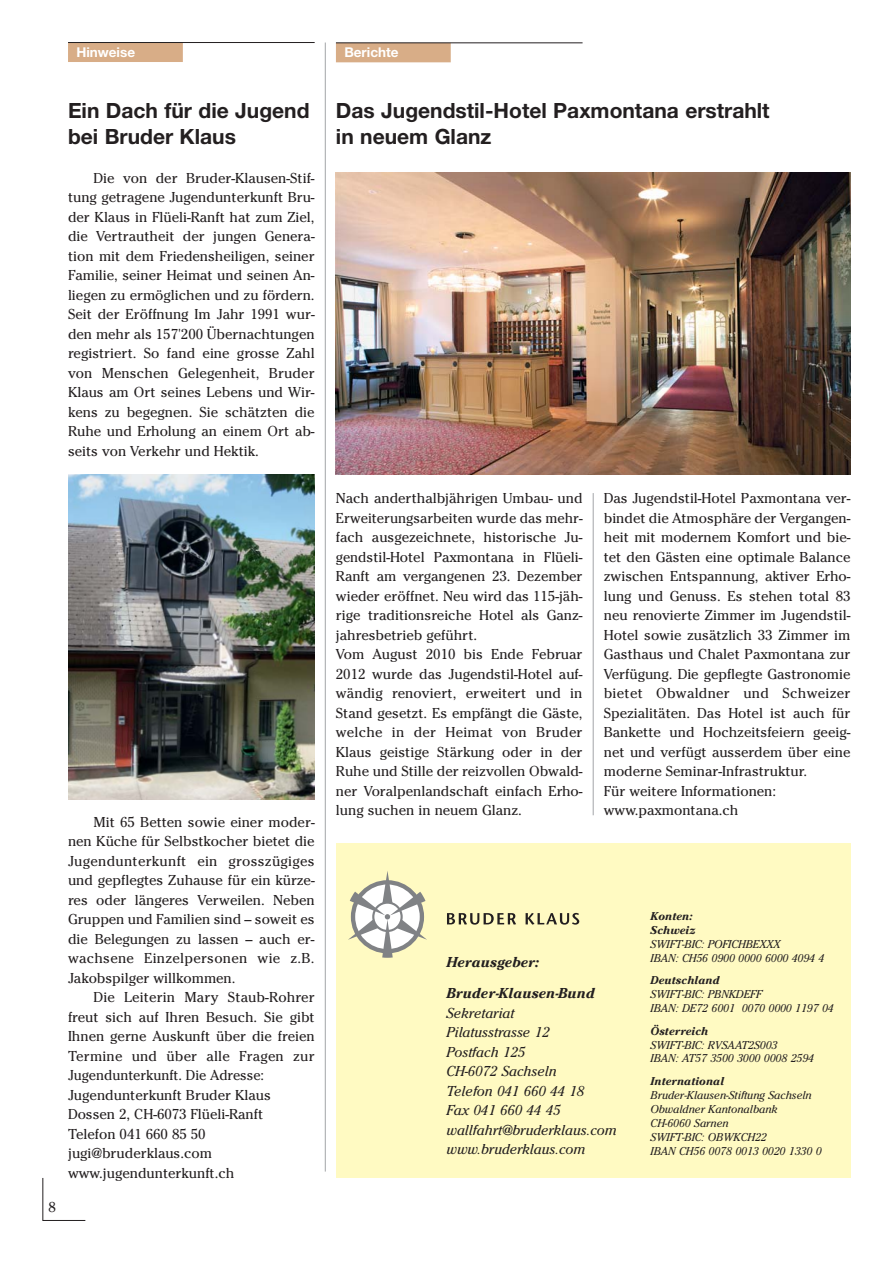
<style>
.page{position:relative;width:893px;height:1263px;background:#fff}
.page>*{position:absolute;margin:0;border:0;box-sizing:border-box;transform-origin:0 0}
.t1{font:700 21px/25.5px "Helvetica Neue";color:#231f20}
.t2{font:14.25px/19.5px "Cheltenham";color:#231f20}
.t3{font:italic 14.25px/19.5px "Cheltenham";color:#231f20}
.t4{font:italic 700 14.25px "Cheltenham";color:#231f20}
.t5{font:700 13.5px "Helvetica Neue";color:#fff}
.t6{font:italic 11.25px/14px "Cheltenham";color:#231f20}
.t7{font:italic 700 11.25px/14px "Cheltenham";color:#231f20}
</style>
<div class="page">
<svg style="left:42px;top:1178px;width:44px;height:43px"></svg>
<div style="left:68px;top:43px;width:115px;height:19px;background:#d8ad87"></div>
<hr style="left:68px;top:42px;width:247px;height:1px;background:#231f20">
<hr style="left:325px;top:43px;width:1px;height:1128px;background:#a7a9ac">
<hr style="left:593px;top:493px;width:1px;height:322px;background:#a7a9ac">
<div style="left:336px;top:843px;width:514px;height:335px;background:#fffac2"></div>
<svg style="left:348px;top:871px;width:79px;height:87px"></svg>
<svg style="left:447px;top:913px;width:69px;height:12px"></svg>
<svg style="left:526px;top:913px;width:53px;height:12px"></svg>
<div style="left:336px;top:43px;width:115px;height:19px;background:#d8ad87"></div>
<hr style="left:336px;top:43px;width:247px;height:1px;background:#231f20">
<img style="left:336px;top:173px;width:514px;height:302px">
<img style="left:68px;top:475px;width:247px;height:325px">
<p class="t5" style="left:77px;top:47px;width:60px">Hinweise</p>
<h1 class="t1" style="left:68px;top:100px;width:243px">Ein Dach für die Jugend bei Bruder Klaus</h1>
<p class="t2" style="left:68px;top:170px;width:248px;text-align:justify;text-indent:26px">Die von der Bruder-Klausen-Stif&shy;tung getragene Jugendunterkunft Bru&shy;der Klaus in Flüeli-Ranft hat zum Ziel, die Vertrautheit der jungen Genera&shy;tion mit dem Friedensheiligen, seiner Familie, seiner Heimat und seinen An&shy;liegen zu ermöglichen und zu fördern.<br>Seit der Eröffnung Im Jahr 1991 wur&shy;den mehr als 157'200 Übernachtungen registriert. So fand eine grosse Zahl von Menschen Gelegenheit, Bruder Klaus am Ort seines Lebens und Wir&shy;kens zu begegnen. Sie schätzten die Ruhe und Erholung an einem Ort ab&shy;seits von Verkehr und Hektik.</p>
<p class="t2" style="left:49px;top:1199px;width:9px">8</p>
<p class="t2" style="left:68px;top:814px;width:248px;text-align:justify;text-indent:26px">Mit 65 Betten sowie einer moder&shy;nen Küche für Selbstkocher bietet die Jugendunterkunft ein grosszügiges und gepflegtes Zuhause für ein kürze&shy;res oder längeres Verweilen. Neben Gruppen und Familien sind – soweit es die Belegungen zu lassen – auch er&shy;wachsene Einzelpersonen wie z.B.<br>Jakobspilger willkommen.</p>
<p class="t2" style="left:68px;top:989px;width:248px;text-indent:26px">Die Leiterin Mary Staub-Rohrer freut sich auf Ihren Besuch. Sie gibt<br>Ihnen gerne Auskunft über die freien<br>Termine und über alle Fragen zur<br>Jugendunterkunft. Die Adresse:<br>Jugendunterkunft Bruder Klaus<br>Dossen 2, CH-6073 Flüeli-Ranft<br>Telefon 041 660 85 50 jugi@bruderklaus.com www.jugendunterkunft.ch</p>
<p class="t5" style="left:344px;top:48px;width:56px">Berichte</p>
<h1 class="t1" style="left:336px;top:100px;width:435px">Das Jugendstil-Hotel Paxmontana erstrahlt in neuem Glanz</h1>
<p class="t2" style="left:336px;top:490px;width:248px">Nach anderthalbjährigen Umbau- und Erweiterungsarbeiten wurde das mehr&shy;fach ausgezeichnete, historische Ju&shy;gendstil-Hotel Paxmontana in Flüeli-Ranft am vergangenen 23. Dezember wieder eröffnet. Neu wird das 115-jäh&shy;rige traditionsreiche Hotel als Ganz&shy;jahresbetrieb geführt.<br>Vom August 2010 bis Ende Februar 2012 wurde das Jugendstil-Hotel auf&shy;wändig renoviert, erweitert und in Stand gesetzt. Es empfängt die Gäste, welche in der Heimat von Bruder Klaus geistige Stärkung oder in der Ruhe und Stille der reizvollen Obwald&shy;ner Voralpenlandschaft einfach Erho&shy;lung suchen in neuem Glanz.</p>
<p class="t2" style="left:604px;top:490px;width:248px">Das Jugendstil-Hotel Paxmontana ver&shy;bindet die Atmosphäre der Vergangen&shy;heit mit modernem Komfort und bie&shy;tet den Gästen eine optimale Balance zwischen Entspannung, aktiver Erho&shy;lung und Genuss. Es stehen total 83 neu renovierte Zimmer im Jugendstil-Hotel sowie zusätzlich 33 Zimmer im Gasthaus und Chalet Paxmontana zur Verfügung. Die gepflegte Gastronomie bietet Obwaldner und Schweizer Spezialitäten. Das Hotel ist auch für Bankette und Hochzeitsfeiern geeig&shy;net und verfügt ausserdem über eine moderne Seminar-Infrastruktur.<br>Für weitere Informationen: www.paxmontana.ch</p>
<p class="t4" style="left:446px;top:956px;width:94px">Herausgeber:</p>
<p class="t4" style="left:446px;top:988px;width:150px">Bruder-Klausen-Bund</p>
<p class="t3" style="left:446px;top:1004px;width:172px">Sekretariat<br>Pilatusstrasse 12<br>Postfach 125<br>CH-6072 Sachseln<br>Telefon 041 660 44 18<br>Fax 041 660 44 45 wallfahrt@bruderklaus.com www.bruderklaus.com</p>
<p class="t7" style="left:651px;top:910px;width:46px">Konten:<br>Schweiz</p>
<p class="t6" style="left:651px;top:938px;width:175px">SWIFT-BIC: POFICHBEXXX<br>IBAN: CH56 0900 0000 6000 4094 4</p>
<p class="t7" style="left:651px;top:974px;width:71px">Deutschland</p>
<p class="t6" style="left:651px;top:988px;width:185px">SWIFT-BIC: PBNKDEFF<br>IBAN: DE72 6001 0070 0000 1197 04</p>
<p class="t7" style="left:651px;top:1025px;width:59px">Österreich</p>
<p class="t6" style="left:651px;top:1039px;width:165px">SWIFT-BIC: RVSAAT2S003<br>IBAN: AT57 3500 3000 0008 2594</p>
<p class="t7" style="left:651px;top:1075px;width:75px">International</p>
<p class="t6" style="left:651px;top:1089px;width:172px">Bruder-Klausen-Stiftung Sachseln<br>Obwaldner Kantonalbank<br>CH-6060 Sarnen<br>SWIFT-BIC: OBWKCH22<br>IBAN CH56 0078 0013 0020 1330 0</p>
</div>
